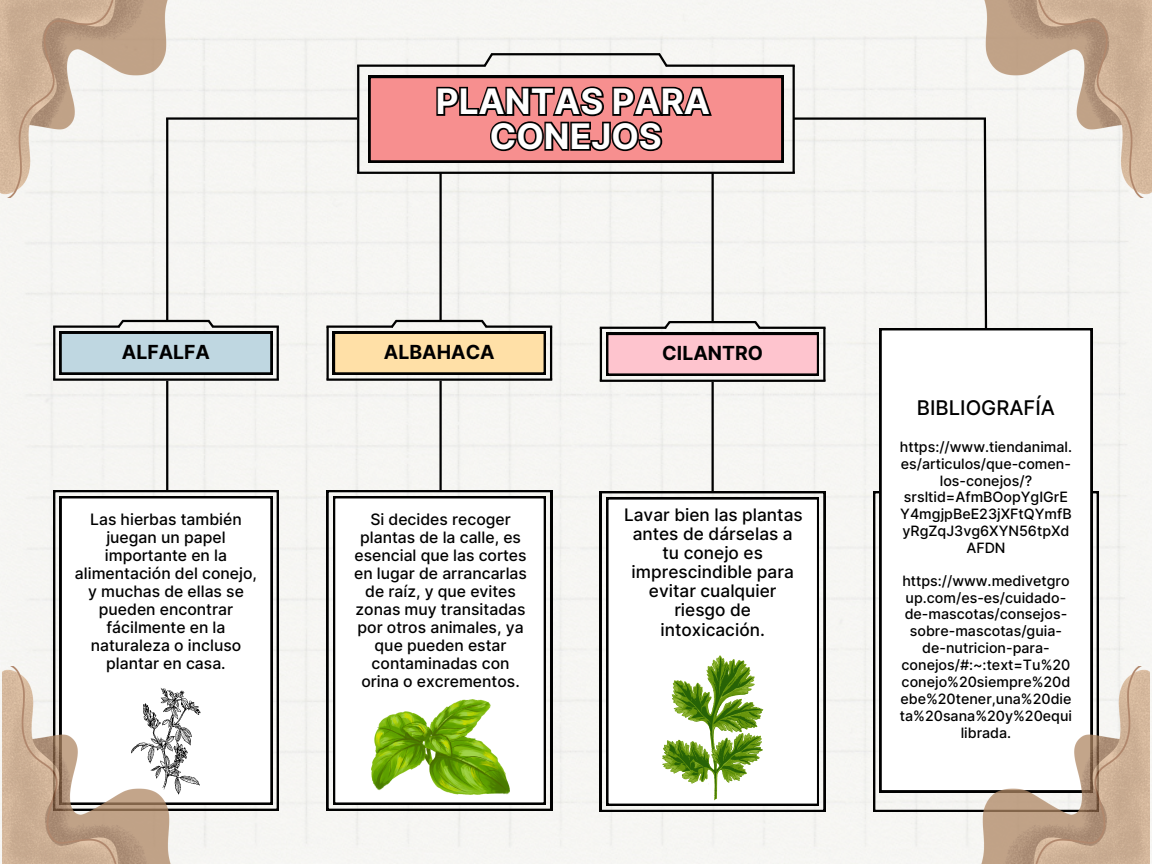
<style>
.page{position:relative;width:1152px;height:864px;background:#f6f5f3}
.page>*{position:absolute;margin:0;border:0;box-sizing:border-box;transform-origin:0 0}
.t1{font:700 35.25px/34.8px "Inter";color:#fff;text-align:center}
.t2{font:500 20.25px "Inter";color:#000}
.t3{font:700 19.35px "Inter";color:#000}
.t4{font:500 17.25px/19.2px "Inter";color:#000;text-align:center}
.t5{font:500 15.75px/18px "Inter";color:#000;text-align:center}
.t6{font:500 14.25px/16.8px "Inter";color:#000;text-align:center}
</style>
<div class="page">
<hr style="left:357px;top:172px;width:438px;height:2px;background:#000">
<hr style="left:793px;top:66px;width:2px;height:107px;background:#000">
<hr style="left:357px;top:66px;width:2px;height:107px;background:#000">
<hr style="left:357px;top:65px;width:128px;height:2px;background:#000">
<hr style="left:666px;top:65px;width:129px;height:2px;background:#000">
<hr style="left:491px;top:53px;width:169px;height:2px;background:#000">
<svg style="left:481px;top:51px;width:14px;height:18px"></svg>
<svg style="left:656px;top:51px;width:14px;height:18px"></svg>
<div style="left:60px;top:332px;width:212px;height:43px;background:#000"></div>
<hr style="left:53px;top:379px;width:226px;height:2px;background:#000">
<hr style="left:277px;top:327px;width:2px;height:53px;background:#000">
<hr style="left:53px;top:327px;width:2px;height:53px;background:#000">
<hr style="left:53px;top:326px;width:67px;height:2px;background:#000">
<hr style="left:212px;top:326px;width:67px;height:2px;background:#000">
<svg style="left:60px;top:317px;width:212px;height:56px"></svg>
<svg style="left:53px;top:490px;width:226px;height:321px"></svg>
<svg style="left:60px;top:496px;width:212px;height:308px"></svg>
<div style="left:333px;top:332px;width:213px;height:43px;background:#000"></div>
<hr style="left:326px;top:379px;width:226px;height:2px;background:#000">
<hr style="left:550px;top:327px;width:2px;height:53px;background:#000">
<hr style="left:326px;top:327px;width:3px;height:53px;background:#000">
<hr style="left:326px;top:326px;width:67px;height:2px;background:#000">
<hr style="left:486px;top:326px;width:66px;height:2px;background:#000">
<svg style="left:333px;top:317px;width:213px;height:56px"></svg>
<svg style="left:326px;top:490px;width:226px;height:321px"></svg>
<svg style="left:333px;top:496px;width:213px;height:308px"></svg>
<hr style="left:600px;top:380px;width:226px;height:2px;background:#000">
<hr style="left:823px;top:328px;width:3px;height:53px;background:#000">
<hr style="left:600px;top:328px;width:2px;height:53px;background:#000">
<hr style="left:600px;top:327px;width:66px;height:2px;background:#000">
<hr style="left:759px;top:327px;width:67px;height:2px;background:#000">
<svg style="left:606px;top:318px;width:213px;height:58px"></svg>
<svg style="left:600px;top:491px;width:226px;height:321px"></svg>
<svg style="left:606px;top:497px;width:213px;height:309px"></svg>
<svg style="left:873px;top:491px;width:226px;height:321px"></svg>
<svg style="left:880px;top:328px;width:212px;height:464px"></svg>
<hr style="left:794px;top:117px;width:192px;height:3px;background:#000">
<hr style="left:166px;top:117px;width:191px;height:3px;background:#000">
<hr style="left:166px;top:119px;width:2px;height:201px;background:#000">
<svg style="left:983px;top:116px;width:5px;height:214px"></svg>
<hr style="left:439px;top:173px;width:3px;height:148px;background:#000">
<hr style="left:712px;top:173px;width:2px;height:148px;background:#000">
<hr style="left:166px;top:381px;width:2px;height:109px;background:#000">
<hr style="left:439px;top:381px;width:3px;height:109px;background:#000">
<hr style="left:712px;top:382px;width:2px;height:109px;background:#000">
<img style="left:982px;top:666px;width:168px;height:198px">
<img style="left:3px;top:666px;width:167px;height:198px">
<img style="left:984px;top:0;width:168px;height:198px">
<img style="left:0;top:0;width:168px;height:198px">
<svg style="left:131px;top:688px;width:70px;height:107px"></svg>
<img style="left:372px;top:700px;width:138px;height:94px">
<svg style="left:662px;top:655px;width:101px;height:146px"></svg>
<svg style="left:369px;top:76px;width:414px;height:86px;background:#b66969"></svg>
<h3 class="t1" style="left:436px;top:84px;width:276px">PLANTAS PARA<br>CONEJOS</h3>
<p class="t3" style="left:122px;top:340px;width:90px">ALFALFA</p>
<p class="t3" style="left:384px;top:340px;width:112px">ALBAHACA</p>
<h2 class="t3" style="left:662px;top:341px;width:102px">CILANTRO</h2>
<p class="t5" style="left:75px;top:511px;width:184px">Las hierbas también juegan un papel importante en la alimentación del conejo, y muchas de ellas se pueden encontrar fácilmente en la naturaleza o incluso plantar en casa.</p>
<h2 class="t5" style="left:354px;top:511px;width:174px">Si decides recoger plantas de la calle, es esencial que las cortes en lugar de arrancarlas de raíz, y que evites zonas muy transitadas por otros animales, ya que pueden estar contaminadas con orina o excrementos.</h2>
<h2 class="t4" style="left:624px;top:505px;width:180px">Lavar bien las plantas antes de dárselas a tu conejo es imprescindible para evitar cualquier riesgo de intoxicación.</h2>
<p class="t2" style="left:917px;top:395px;width:140px">BIBLIOGRAFÍA</p>
<h1 class="t6" style="left:900px;top:438px;width:174px">https://www.tiendanimal. es/articulos/que-comen&shy;los-conejos/? srsltid=AfmBOopYgIGrE<br>Y4mgjpBeE23jXFtQYmfB yRgZqJ3vg6XYN56tpXd<br>AFDN</h1>
<h2 class="t6" style="left:900px;top:572px;width:174px">https://www.medivetgro up.com/es-es/cuidado&shy;de-mascotas/consejos&shy;sobre-mascotas/guia&shy;de-nutricion-para&shy;conejos/#:~:text=Tu%20 conejo%20siempre%20d ebe%20tener,una%20die ta%20sana%20y%20equi librada.</h2>
</div>
